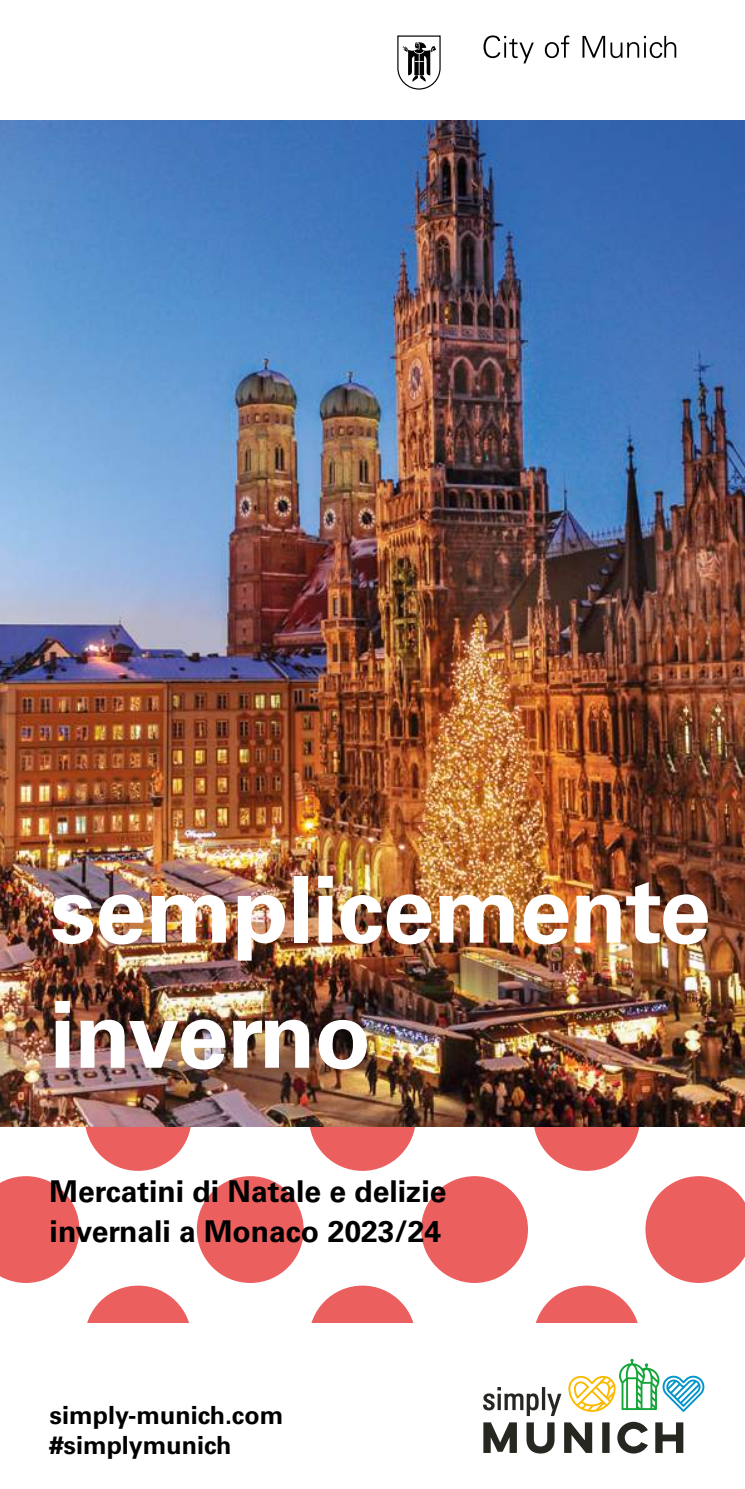
<style>
.page{position:relative;width:745px;height:1489px;background:#fff}
.page>*{position:absolute;margin:0;border:0;box-sizing:border-box;transform-origin:0 0}
.t1{font:700 92.5px/125px "Univers LT Pro 65";letter-spacing:-.01em;color:#fff}
.t2{font:700 30px/40px "Univers LT Pro 65";color:#000}
.t3{font:700 25px/30px "Univers LT Pro 65";color:#000}
</style>
<div class="page">
<svg style="left:397px;top:35px;width:44px;height:54px"></svg>
<svg style="left:483px;top:35px;width:50px;height:28px"></svg>
<svg style="left:544px;top:36px;width:25px;height:22px"></svg>
<svg style="left:582px;top:36px;width:22px;height:22px"></svg>
<svg style="left:610px;top:36px;width:65px;height:22px"></svg>
<svg style="left:568px;top:1358px;width:136px;height:53px"></svg>
<svg style="left:483px;top:1387px;width:55px;height:28px"></svg>
<svg style="left:541px;top:1386px;width:4px;height:23px"></svg>
<svg style="left:547px;top:1393px;width:14px;height:22px"></svg>
<div style="left:602px;top:1422px;width:7px;height:30px;background:#272721"></div>
<svg style="left:617px;top:1421px;width:30px;height:32px"></svg>
<svg style="left:655px;top:1422px;width:28px;height:30px"></svg>
<svg style="left:564px;top:1422px;width:27px;height:30px"></svg>
<svg style="left:526px;top:1422px;width:28px;height:31px"></svg>
<svg style="left:483px;top:1422px;width:33px;height:30px"></svg>
<img style="left:0;top:120px;width:744px;height:1007px">
<svg style="left:0;top:1127px;width:744px;height:195px"></svg>
<h1 class="t1" style="left:50px;top:842px;width:662px">semplicemente inverno</h1>
<p class="t2" style="left:50px;top:1170px;width:398px">Mercatini di Natale e delizie invernali a Monaco 2023/24</p>
<p class="t3" style="left:50px;top:1398px;width:235px">simply-munich.com #simplymunich</p>
</div>
